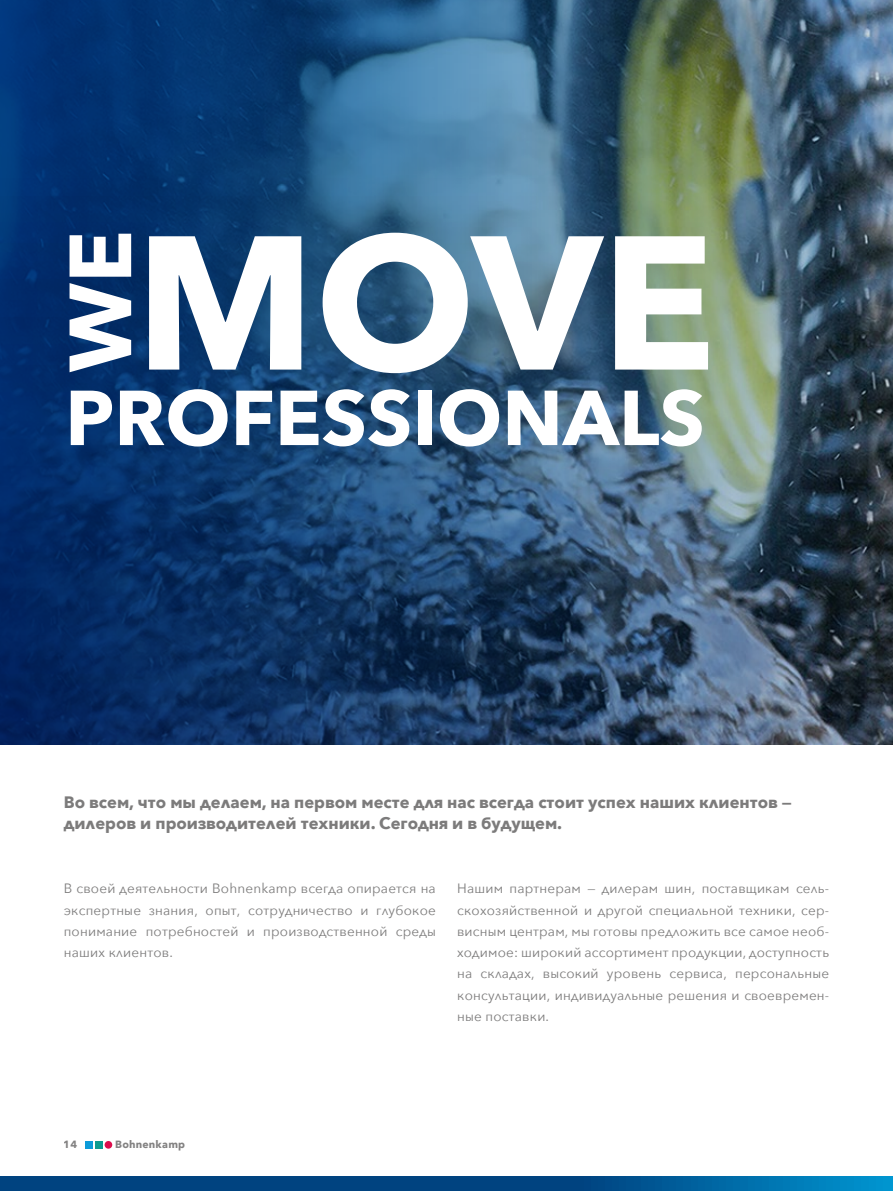
<style>
.page{position:relative;width:893px;height:1191px;background:#fff}
.page>*{position:absolute;margin:0;border:0;box-sizing:border-box;transform-origin:0 0}
.t1{font:700 188.25px "Avenir Next";color:#fff}
.t2{font:700 87px "Avenir Next";color:#fff}
.t3{font:700 76.8px "Avenir Next";color:#fff}
.t4{font:700 16.5px/21.3px "Avenir Next";color:#7c7b7b}
.t5{font:13.5px/21.3px "Avenir Next";letter-spacing:.015em;color:#7c7b7b;text-align:justify}
.t6{font:700 10.5px "Avenir Next";letter-spacing:.02em;color:#7c7b7b}
</style>
<div class="page">
<div style="left:95px;top:1141px;width:8px;height:7px;background:#0d9b90"></div>
<div style="left:85px;top:1141px;width:8px;height:7px;background:#0d9bd9"></div>
<div style="left:105px;top:1141px;width:7px;height:7px;background:#dd0d4c;border-radius:50%"></div>
<svg style="left:0;top:1176px;width:893px;height:15px;background:#00518e"></svg>
<img style="left:0;top:0;width:893px;height:744px">
<h2 class="t2" style="left:25px;top:372px;width:144px;rotate:-90deg">WE</h2>
<h1 class="t1" style="left:135px;top:141px;width:582px">MOVE</h1>
<h3 class="t3" style="left:65px;top:352px;width:641px">PROFESSIONALS</h3>
<p class="t4" style="left:64px;top:791px;width:730px">Во всем, что мы делаем, на первом месте для нас всегда стоит успех наших клиентов — дилеров и производителей техники. Сегодня и в будущем.</p>
<p class="t5" style="left:64px;top:877px;width:374px">В своей деятельности Bohnenkamp всегда опирается на экспертные знания, опыт, сотрудничество и глубокое понимание потребностей и производственной среды наших клиентов.</p>
<p class="t5" style="left:457px;top:877px;width:374px">Нашим партнерам — дилерам шин, поставщикам сель&shy;скохозяйственной и другой специальной техники, сер&shy;висным центрам, мы готовы предложить все самое необ&shy;ходимое: широкий ассортимент продукции, доступность на складах, высокий уровень сервиса, персональные консультации, индивидуальные решения и своевремен&shy;ные поставки.</p>
<p class="t6" style="left:64px;top:1135px;width:15px">14</p>
<p class="t6" style="left:115px;top:1135px;width:71px">Bohnenkamp</p>
</div>
